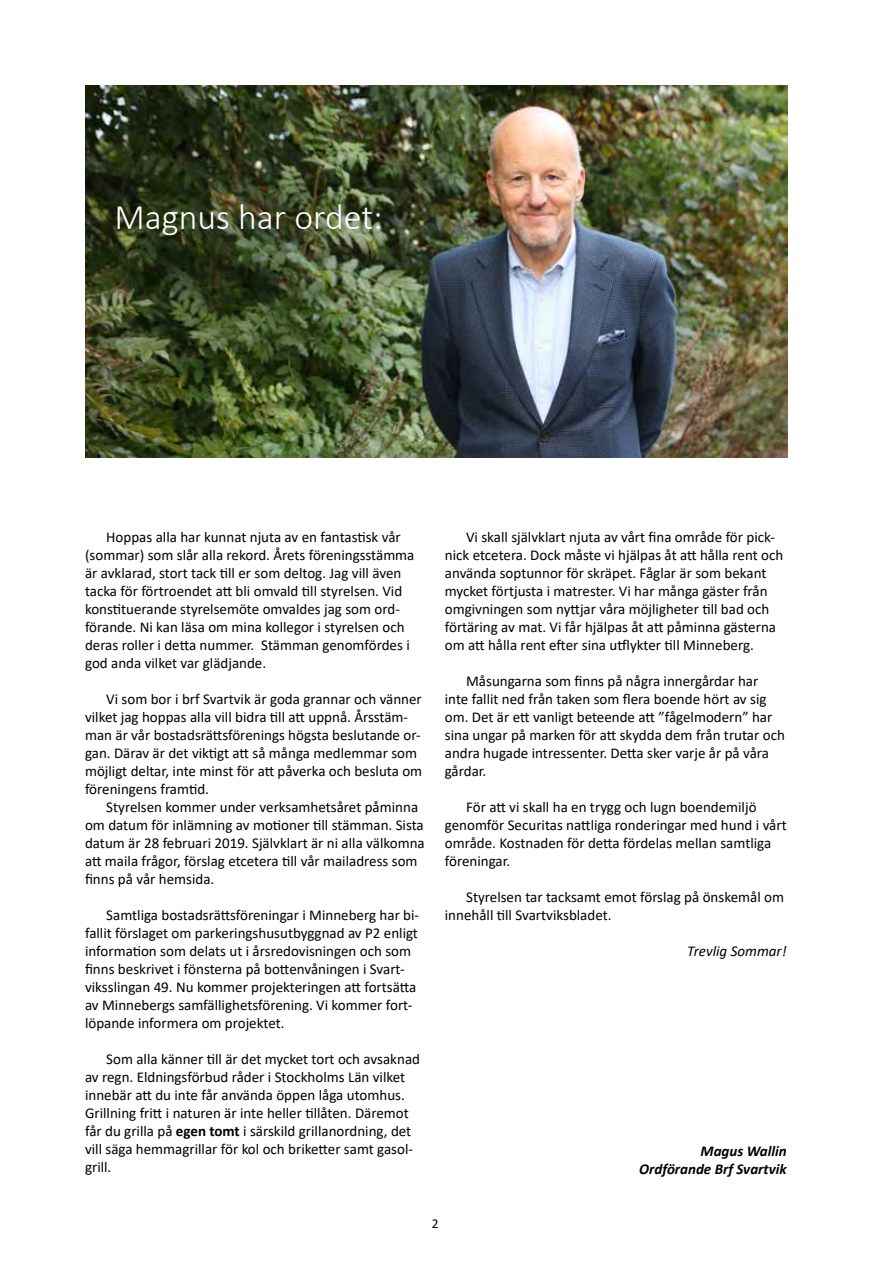
<style>
.page{position:relative;width:893px;height:1263px;background:#fff}
.page>*{position:absolute;margin:0;border:0;box-sizing:border-box;transform-origin:0 0}
.t1{font:300 36px "Calibri";color:#fff}
.t2{font:15px/18px "Calibri";color:#000}
.t3{font:italic 700 15px/18px "Calibri";color:#000;text-align:right}
.t4{font:italic 15px "Calibri";color:#000}
.t5{font:13.5px "Calibri";color:#000}
.s1{font-weight:700}
</style>
<div class="page">
<img style="left:85px;top:85px;width:702px;height:372px">
<h1 class="t1" style="left:114px;top:195px;width:270px">Magnus har ordet:</h1>
<p class="t2" style="left:85px;top:527px;width:331px;text-indent:21px">Hoppas alla har kunnat njuta av en fantastisk vår (sommar) som slår alla rekord. Årets föreningsstämma är avklarad, stort tack till er som deltog. Jag vill även tacka för förtroendet att bli omvald till styrelsen. Vid konstituerande styrelsemöte omvaldes jag som ord&shy;förande. Ni kan läsa om mina kollegor i styrelsen och deras roller i detta nummer. Stämman genomfördes i god anda vilket var glädjande.</p>
<p class="t2" style="left:85px;top:689px;width:339px;text-indent:21px">Vi som bor i brf Svartvik är goda grannar och vänner vilket jag hoppas alla vill bidra till att uppnå. Årsstäm&shy;man är vår bostadsrättsförenings högsta beslutande or&shy;gan. Därav är det viktigt att så många medlemmar som möjligt deltar, inte minst för att påverka och besluta om föreningens framtid.</p>
<p class="t2" style="left:85px;top:797px;width:341px;text-indent:21px">Styrelsen kommer under verksamhetsåret påminna om datum för inlämning av motioner till stämman. Sista datum är 28 februari 2019. Självklart är ni alla välkomna att maila frågor, förslag etcetera till vår mailadress som finns på vår hemsida.</p>
<p class="t2" style="left:85px;top:905px;width:336px;text-indent:21px">Samtliga bostadsrättsföreningar i Minneberg har bi&shy;fallit förslaget om parkeringshusutbyggnad av P2 enligt information som delats ut i årsredovisningen och som finns beskrivet i fönsterna på bottenvåningen i Svart&shy;viksslingan 49. Nu kommer projekteringen att fortsätta av Minnebergs samfällighetsförening. Vi kommer fort&shy;löpande informera om projektet.</p>
<p class="t2" style="left:85px;top:1049px;width:336px;text-indent:21px">Som alla känner till är det mycket tort och avsaknad av regn. Eldningsförbud råder i Stockholms Län vilket innebär att du inte får använda öppen låga utomhus.<br>Grillning fritt i naturen är inte heller tillåten. Däremot får du grilla på <span class="s1">egen tomt</span> i särskild grillanordning, det vill säga hemmagrillar för kol och briketter samt gasol&shy;grill.</p>
<p class="t2" style="left:445px;top:527px;width:340px;text-indent:21px">Vi skall självklart njuta av vårt fina område för pick&shy;nick etcetera. Dock måste vi hjälpas åt att hålla rent och använda soptunnor för skräpet. Fåglar är som bekant mycket förtjusta i matrester. Vi har många gäster från omgivningen som nyttjar våra möjligheter till bad och förtäring av mat. Vi får hjälpas åt att påminna gästerna om att hålla rent efter sina utflykter till Minneberg.</p>
<p class="t2" style="left:445px;top:671px;width:342px;text-indent:21px">Måsungarna som finns på några innergårdar har inte fallit ned från taken som flera boende hört av sig om. Det är ett vanligt beteende att ”fågelmodern” har sina ungar på marken för att skydda dem från trutar och andra hugade intressenter. Detta sker varje år på våra gårdar.</p>
<p class="t2" style="left:445px;top:797px;width:343px;text-indent:21px">För att vi skall ha en trygg och lugn boendemiljö genomför Securitas nattliga ronderingar med hund i vårt område. Kostnaden för detta fördelas mellan samtliga föreningar.</p>
<p class="t2" style="left:445px;top:887px;width:341px;text-indent:21px">Styrelsen tar tacksamt emot förslag på önskemål om innehåll till Svartviksbladet.</p>
<p class="t4" style="left:687px;top:940px;width:101px">Trevlig Sommar!</p>
<p class="t3" style="left:639px;top:1141px;width:149px">Magus Wallin<br>Ordförande Brf Svartvik</p>
<p class="t5" style="left:432px;top:1214px;width:8px">2</p>
</div>
